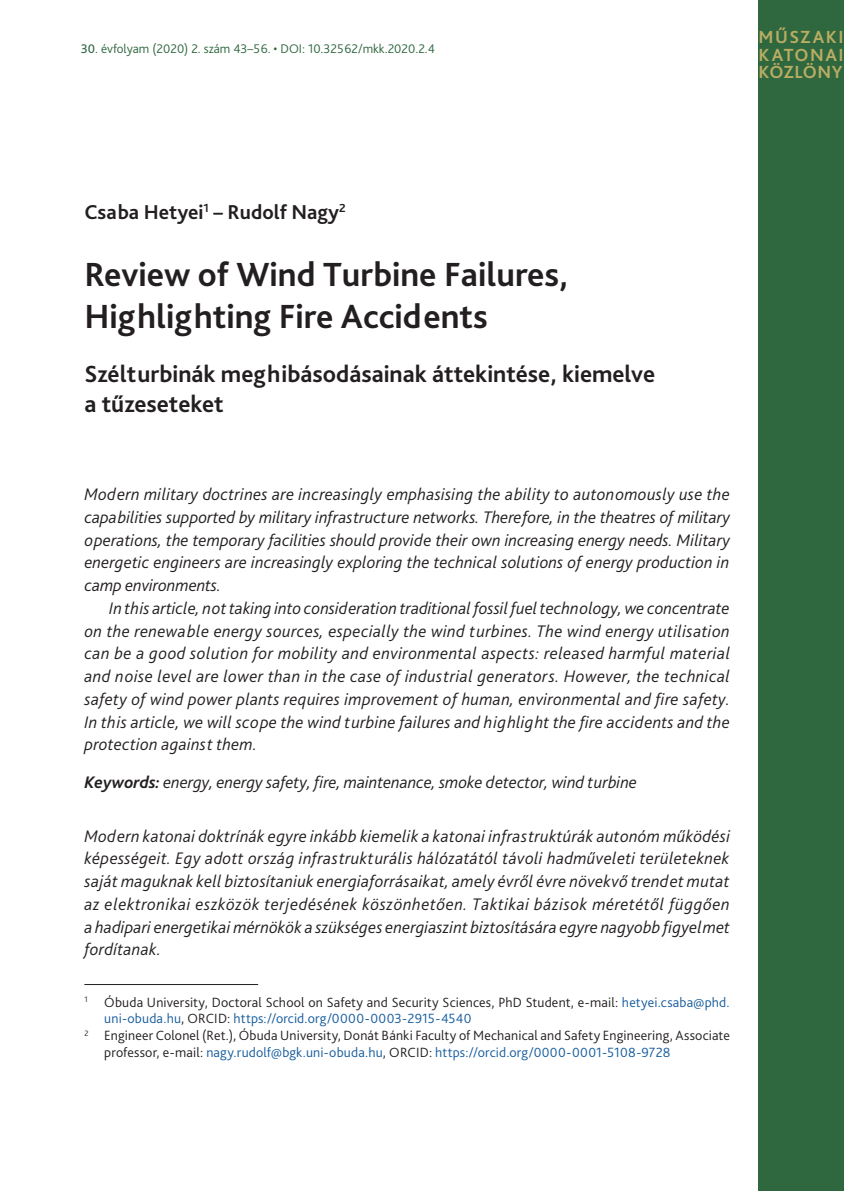
<style>
.page{position:relative;width:844px;height:1191px;background:#fff}
.page>*{position:absolute;margin:0;border:0;box-sizing:border-box;transform-origin:0 0}
.t1{font:700 35px/42px "Bliss Pro";color:#231f20}
.t2{font:700 24.5px/29.4px "Bliss Pro";color:#231f20}
.t3{font:700 21px "Bliss Pro";color:#231f20}
.t4{font:700 18.38px/17.5px "Bliss Pro";letter-spacing:.065em;color:#b9ac63;text-align:justify}
.t5{font:italic 300 17.5px/22.8px "Bliss Pro";letter-spacing:.005em;color:#231f20;text-align:justify}
.t6{font:300 14px "Bliss Pro";letter-spacing:.015em;color:#231f20}
.t7{font:300 14px "Bliss Pro";letter-spacing:.01em;color:#175d9e}
.t8{font:300 13.12px "Bliss Pro";color:#2f673f}
.s1{font-weight:400}
.s2{font-weight:700}
.s3{color:#175d9e}
.s4{color:#231f20}
</style>
<div class="page">
<div style="left:758px;top:0;width:85px;height:1191px;background:#2f673f"></div>
<hr style="left:84px;top:984px;width:174px;height:1px;background:#231f20">
<p class="t8" style="left:81px;top:40px;width:355px"><span class="s1">30</span>. évfolyam (2020) 2. szám 43–56. • DOI: 10.32562/mkk.2020.2.4</p>
<p class="t4" style="left:758px;top:28px;width:87px">MŰSZAKI KATONAI KÖZLÖNY</p>
<p class="t3" style="left:84px;top:199px;width:263px">Csaba Hetyei<sup>1</sup> – Rudolf Nagy<sup>2</sup></p>
<h1 class="t1" style="left:84px;top:252px;width:485px">Review of Wind Turbine Failures,<br>Highlighting Fire Accidents</h1>
<h2 class="t2" style="left:84px;top:359px;width:572px">Szélturbinák meghibásodásainak áttekintése, kiemelve a tűzeseteket</h2>
<p class="t5" style="left:84px;top:482px;width:647px">Modern military doctrines are increasingly emphasising the ability to autonomously use the capabilities supported by military infrastructure networks. Therefore, in the theatres of military operations, the temporary facilities should provide their own increasing energy needs. Military energetic engineers are increasingly exploring the technical solutions of energy production in camp environments.</p>
<p class="t5" style="left:84px;top:596px;width:647px;text-indent:25px">In this article, not taking into consideration traditional fossil fuel technology, we concentrate on the renewable energy sources, especially the wind turbines. The wind energy utilisation can be a good solution for mobility and environmental aspects: released harmful material and noise level are lower than in the case of industrial generators. However, the technical safety of wind power plants requires improvement of human, environmental and fire safety.<br>In this article, we will scope the wind turbine failures and highlight the fire accidents and the protection against them.</p>
<p class="t5" style="left:84px;top:770px;width:554px"><span class="s2">Keywords:</span> energy, energy safety, fire, maintenance, smoke detector, wind turbine</p>
<p class="t5" style="left:84px;top:824px;width:647px">Modern katonai doktrínák egyre inkább kiemelik a katonai infrastruktúrák autonóm működési képességeit. Egy adott ország infrastrukturális hálózatától távoli hadműveleti területeknek saját maguknak kell biztosítaniuk energiaforrásaikat, amely évről évre növekvő trendet mutat az elektronikai eszközök terjedésének köszönhetően. Taktikai bázisok méretétől függően a hadipari energetikai mérnökök a szükséges energiaszint biztosítására egyre nagyobb figyelmet fordítanak.</p>
<p class="t6" style="left:84px;top:993px;width:646px"><sup>1</sup> Óbuda University, Doctoral School on Safety and Security Sciences, PhD Student, e-mail: <span class="s3">hetyei.csaba@phd.</span></p>
<p class="t7" style="left:104px;top:1010px;width:369px">uni-obuda.hu<span class="s4">, ORCID:</span> https://orcid.org/0000-0003-2915-4540</p>
<p class="t6" style="left:84px;top:1026px;width:646px"><sup>2</sup> Engineer Colonel (Ret.), Óbuda University, Donát Bánki Faculty of Mechanical and Safety Engineering, Associate</p>
<p class="t7" style="left:104px;top:1043px;width:567px"><span class="s4">professor, e-mail:</span> nagy.rudolf@bgk.uni-obuda.hu<span class="s4">, ORCID:</span> https://orcid.org/0000-0001-5108-9728</p>
</div>
